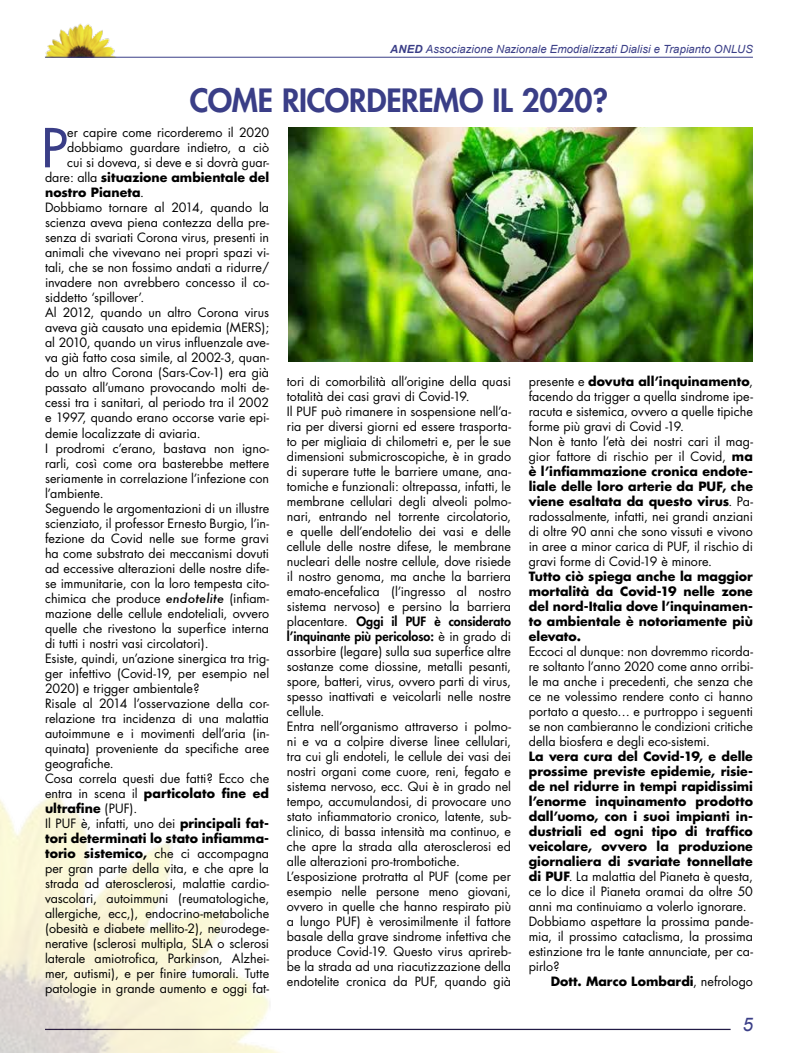
<style>
.page{position:relative;width:798px;height:1053px;background:#fff}
.page>*{position:absolute;margin:0;border:0;box-sizing:border-box;transform-origin:0 0}
.t1{font:52.25px "Futura";color:#3a3e87}
.t2{font:800 31.25px "Futura";letter-spacing:-.01em;color:#3a3e87}
.t3{font:italic 18.75px "Arial";color:#3a3e87}
.t4{font:12.5px/15px "Futura";color:#000}
.t5{font:700 12.5px/15px "Futura";letter-spacing:.005em;color:#000;text-align:justify}
.t6{font:italic 11.25px "Arial";letter-spacing:.005em;color:#3a3e87}
.s1{font-weight:700}
.s2{font-weight:400}
.s3{font-weight:500;font-style:italic}
.s4{font-weight:800}
</style>
<div class="page">
<img style="left:45px;top:23px;width:74px;height:34px">
<hr style="left:45px;top:57px;width:707px;height:1px;background:#3a3e87">
<hr style="left:45px;top:1028px;width:685px;height:1px;background:#211a46">
<img style="left:0;top:795px;width:316px;height:257px">
<img style="left:288px;top:128px;width:464px;height:233px">
<p class="t6" style="left:390px;top:42px;width:364px"><span class="s1">ANED</span> Associazione Nazionale Emodializzati Dialisi e Trapianto ONLUS</p>
<h2 class="t2" style="left:190px;top:81px;width:419px">COME RICORDEREMO IL 2020?</h2>
<h1 class="t1" style="left:41px;top:115px;width:27px">P</h1>
<p class="t4" style="left:67px;top:125px;width:203px">er capire come ricorderemo il 2020</p>
<p class="t4" style="left:67px;top:140px;width:203px">dobbiamo guardare indietro, a ciò</p>
<p class="t4" style="left:67px;top:155px;width:203px">cui si doveva, si deve e si dovrà guar-</p>
<p class="t5" style="left:45px;top:170px;width:225px"><span class="s2">dare: alla</span> situazione ambientale del</p>
<p class="t5" style="left:45px;top:185px;width:100px">nostro Pianeta<span class="s2">.</span></p>
<p class="t4" style="left:45px;top:200px;width:225px">Dobbiamo tornare al 2014, quando la</p>
<p class="t4" style="left:45px;top:215px;width:225px">scienza aveva piena contezza della pre-</p>
<p class="t4" style="left:45px;top:230px;width:225px">senza di svariati Corona virus, presenti in</p>
<p class="t4" style="left:45px;top:245px;width:225px">animali che vivevano nei propri spazi vi-</p>
<p class="t4" style="left:45px;top:260px;width:225px">tali, che se non fossimo andati a ridurre/</p>
<p class="t4" style="left:45px;top:275px;width:225px">invadere non avrebbero concesso il co-</p>
<p class="t4" style="left:45px;top:290px;width:101px">siddetto ‘spillover’.</p>
<p class="t4" style="left:45px;top:305px;width:225px">Al 2012, quando un altro Corona virus</p>
<p class="t4" style="left:45px;top:320px;width:225px">aveva già causato una epidemia (MERS);</p>
<p class="t4" style="left:45px;top:335px;width:225px">al 2010, quando un virus influenzale ave-</p>
<p class="t4" style="left:45px;top:350px;width:225px">va già fatto cosa simile, al 2002-3, quan-</p>
<p class="t4" style="left:45px;top:365px;width:225px">do un altro Corona (Sars-Cov-1) era già</p>
<p class="t4" style="left:45px;top:380px;width:225px">passato all’umano provocando molti de-</p>
<p class="t4" style="left:45px;top:395px;width:225px">cessi tra i sanitari, al periodo tra il 2002</p>
<p class="t4" style="left:45px;top:410px;width:225px">e 1997, quando erano occorse varie epi-</p>
<p class="t4" style="left:45px;top:425px;width:157px">demie localizzate di aviaria.</p>
<p class="t4" style="left:45px;top:440px;width:225px">I prodromi c’erano, bastava non igno-</p>
<p class="t4" style="left:45px;top:455px;width:225px">rarli, così come ora basterebbe mettere</p>
<p class="t4" style="left:45px;top:470px;width:225px">seriamente in correlazione l’infezione con</p>
<p class="t4" style="left:45px;top:485px;width:60px">l’ambiente.</p>
<p class="t4" style="left:45px;top:500px;width:225px">Seguendo le argomentazioni di un illustre</p>
<p class="t4" style="left:45px;top:515px;width:225px">scienziato, il professor Ernesto Burgio, l’in-</p>
<p class="t4" style="left:45px;top:530px;width:225px">fezione da Covid nelle sue forme gravi</p>
<p class="t4" style="left:45px;top:545px;width:225px">ha come substrato dei meccanismi dovuti</p>
<p class="t4" style="left:45px;top:560px;width:225px">ad eccessive alterazioni delle nostre dife-</p>
<p class="t4" style="left:45px;top:575px;width:225px">se immunitarie, con la loro tempesta cito-</p>
<p class="t4" style="left:45px;top:590px;width:225px">chimica che produce <span class="s3">endotelite</span> (infiam-</p>
<p class="t4" style="left:45px;top:605px;width:225px">mazione delle cellule endoteliali, ovvero</p>
<p class="t4" style="left:45px;top:620px;width:225px">quelle che rivestono la superfice interna</p>
<p class="t4" style="left:45px;top:635px;width:165px">di tutti i nostri vasi circolatori).</p>
<p class="t4" style="left:45px;top:650px;width:225px">Esiste, quindi, un’azione sinergica tra trig-</p>
<p class="t4" style="left:45px;top:665px;width:225px">ger infettivo (Covid-19, per esempio nel</p>
<p class="t4" style="left:45px;top:680px;width:156px">2020) e trigger ambientale?</p>
<p class="t4" style="left:45px;top:695px;width:225px">Risale al 2014 l’osservazione della cor-</p>
<p class="t4" style="left:45px;top:710px;width:225px">relazione tra incidenza di una malattia</p>
<p class="t4" style="left:45px;top:725px;width:225px">autoimmune e i movimenti dell’aria (in-</p>
<p class="t4" style="left:45px;top:740px;width:225px">quinata) proveniente da specifiche aree</p>
<p class="t4" style="left:45px;top:755px;width:70px">geografiche.</p>
<p class="t4" style="left:45px;top:770px;width:225px">Cosa correla questi due fatti? Ecco che</p>
<p class="t5" style="left:45px;top:785px;width:225px"><span class="s2">entra in scena il</span> particolato fine ed</p>
<p class="t5" style="left:45px;top:800px;width:94px">ultrafine <span class="s2">(PUF).</span></p>
<p class="t4" style="left:45px;top:815px;width:225px">Il PUF è, infatti, uno dei <span class="s1">principali fat-</span></p>
<p class="t5" style="left:45px;top:830px;width:225px">tori determinati lo stato infiamma-</p>
<p class="t5" style="left:45px;top:845px;width:225px">torio sistemico, <span class="s2">che ci accompagna</span></p>
<p class="t4" style="left:45px;top:860px;width:225px">per gran parte della vita, e che apre la</p>
<p class="t4" style="left:45px;top:875px;width:225px">strada ad aterosclerosi, malattie cardio-</p>
<p class="t4" style="left:45px;top:890px;width:225px">vascolari, autoimmuni (reumatologiche,</p>
<p class="t4" style="left:45px;top:905px;width:225px">allergiche, ecc,), endocrino-metaboliche</p>
<p class="t4" style="left:45px;top:920px;width:225px">(obesità e diabete mellito-2), neurodege-</p>
<p class="t4" style="left:45px;top:935px;width:225px">nerative (sclerosi multipla, SLA o sclerosi</p>
<p class="t4" style="left:45px;top:950px;width:225px">laterale amiotrofica, Parkinson, Alzhei-</p>
<p class="t4" style="left:45px;top:965px;width:225px">mer, autismi), e per finire tumorali. Tutte</p>
<p class="t4" style="left:45px;top:980px;width:225px">patologie in grande aumento e oggi fat-</p>
<p class="t4" style="left:287px;top:373px;width:225px">tori di comorbilità all’origine della quasi totalità dei casi gravi di Covid-19.<br>Il PUF può rimanere in sospensione nell’a&shy;ria per diversi giorni ed essere trasporta&shy;to per migliaia di chilometri e, per le sue dimensioni submicroscopiche, è in grado di superare tutte le barriere umane, ana&shy;tomiche e funzionali: oltrepassa, infatti, le membrane cellulari degli alveoli polmo&shy;nari, entrando nel torrente circolatorio, e quelle dell’endotelio dei vasi e delle cellule delle nostre difese, le membrane nucleari delle nostre cellule, dove risiede il nostro genoma, ma anche la barriera emato-encefalica (l’ingresso al nostro sistema nervoso) e persino la barriera placentare. <span class="s4">Oggi il PUF è considerato l’inquinante più pericoloso:</span> è in grado di assorbire (legare) sulla sua superfice altre sostanze come diossine, metalli pesanti, spore, batteri, virus, ovvero parti di virus, spesso inattivati e veicolarli nelle nostre cellule.<br>Entra nell’organismo attraverso i polmo&shy;ni e va a colpire diverse linee cellulari, tra cui gli endoteli, le cellule dei vasi dei nostri organi come cuore, reni, fegato e sistema nervoso, ecc. Qui è in grado nel tempo, accumulandosi, di provocare uno stato infiammatorio cronico, latente, sub&shy;clinico, di bassa intensità ma continuo, e che apre la strada alla aterosclerosi ed alle alterazioni pro-trombotiche.<br>L’esposizione protratta al PUF (come per esempio nelle persone meno giovani, ovvero in quelle che hanno respirato più a lungo PUF) è verosimilmente il fattore basale della grave sindrome infettiva che produce Covid-19. Questo virus aprireb&shy;be la strada ad una riacutizzazione della endotelite cronica da PUF, quando già</p>
<p class="t4" style="left:528px;top:374px;width:225px">presente e <span class="s1">dovuta all’inquinamento</span>, facendo da trigger a quella sindrome ipe&shy;racuta e sistemica, ovvero a quelle tipiche forme più gravi di Covid -19.<br>Non è tanto l’età dei nostri cari il mag&shy;gior fattore di rischio per il Covid, <span class="s1">ma è l’infiammazione cronica endote&shy;liale delle loro arterie da PUF, che viene esaltata da questo virus</span>. Pa&shy;radossalmente, infatti, nei grandi anziani di oltre 90 anni che sono vissuti e vivono in aree a minor carica di PUF, il rischio di gravi forme di Covid-19 è minore.</p>
<p class="t5" style="left:528px;top:568px;width:225px">Tutto ciò spiega anche la maggior mortalità da Covid-19 nelle zone del nord-Italia dove l’inquinamen&shy;to ambientale è notoriamente più elevato.</p>
<p class="t4" style="left:528px;top:644px;width:225px;text-align:justify">Eccoci al dunque: non dovremmo ricorda&shy;re soltanto l’anno 2020 come anno orribi&shy;le ma anche i precedenti, che senza che ce ne volessimo rendere conto ci hanno portato a questo… e purtroppo i seguenti se non cambieranno le condizioni critiche della biosfera e degli eco-sistemi.</p>
<p class="t5" style="left:528px;top:748px;width:225px;text-align:left">La vera cura del Covid-19, e delle prossime previste epidemie, risie&shy;de nel ridurre in tempi rapidissimi l’enorme inquinamento prodotto dall’uomo, con i suoi impianti in&shy;dustriali ed ogni tipo di traffico veicolare, ovvero la produzione giornaliera di svariate tonnellate di PUF<span class="s2">. La malattia del Pianeta è questa, ce lo dice il Pianeta oramai da oltre 50 anni ma continuiamo a volerlo ignorare.<br>Dobbiamo aspettare la prossima pande&shy;mia, il prossimo cataclisma, la prossima estinzione tra le tante annunciate, per ca&shy;pirlo?</span></p>
<p class="t5" style="left:550px;top:973px;width:204px">Dott. Marco Lombardi<span class="s2">, nefrologo</span></p>
<h3 class="t3" style="left:742px;top:1012px;width:12px">5</h3>
</div>
